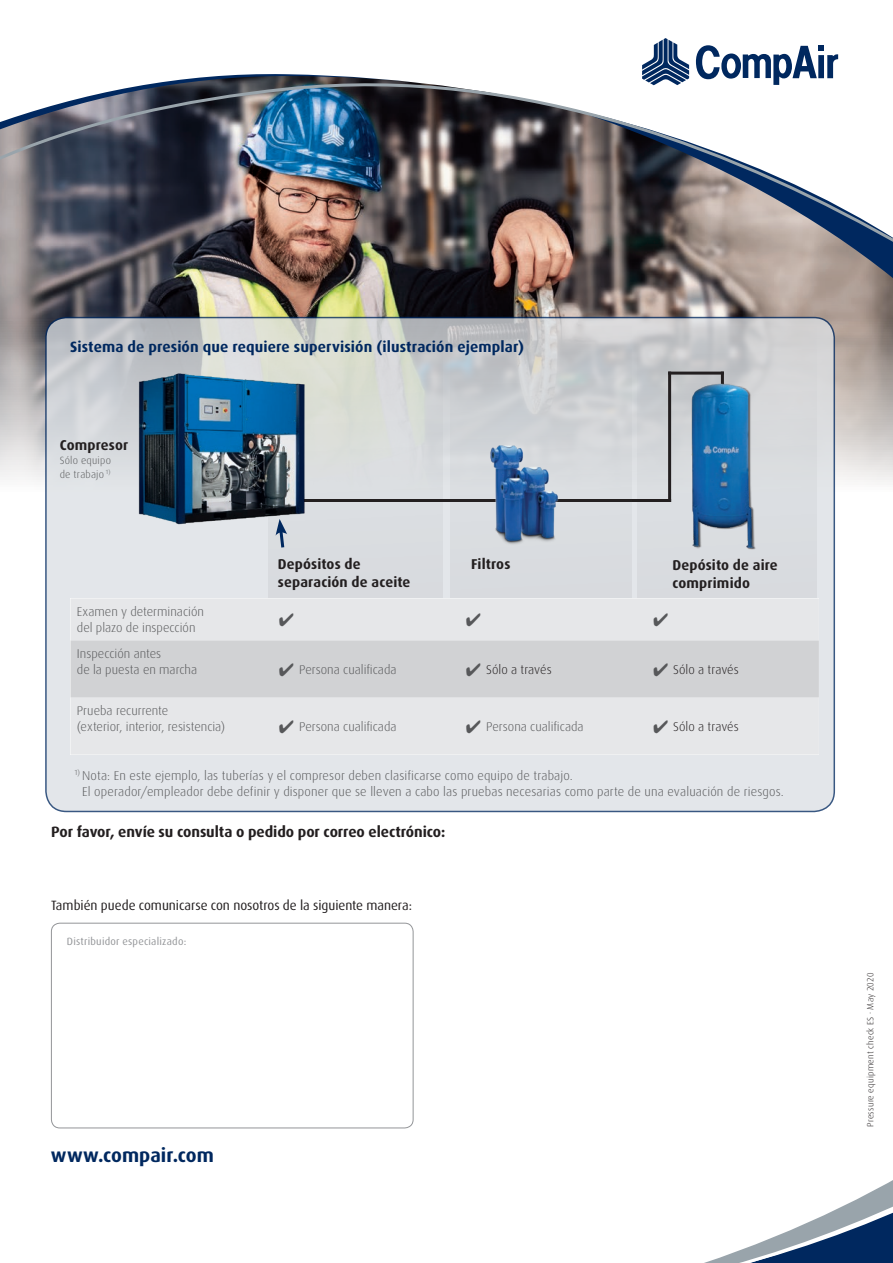
<style>
.page{position:relative;width:893px;height:1263px;background:#fff}
.page>*{position:absolute;margin:0;border:0;box-sizing:border-box;transform-origin:0 0}
.t1{font:700 19.5px "Dax";color:#00285f}
.t2{font:700 15px "Dax";letter-spacing:.01em;color:#00285f}
.t3{font:700 15px "Dax";letter-spacing:-.005em;color:#231f20}
.t4{font:700 14.25px/18px "Dax";letter-spacing:.01em;color:#231f20}
.t5{font:13.5px "Dax";letter-spacing:-.005em;color:#231f20}
.t6{font:300 12.75px/15.8px "Dax";letter-spacing:.005em;color:#57585a}
.t7{font:300 12.75px "Dax";letter-spacing:.005em;color:#231f20}
.t8{font:10.5px "Dax";letter-spacing:.02em;color:#939598}
.t9{font:300 10.5px/13.5px "Dax";letter-spacing:.02em;color:#57585a}
.t10{font:300 9px "Dax";letter-spacing:.025em;color:#231f20}
.s1{color:#57585a}
</style>
<div class="page">
<img style="left:0;top:289px;width:893px;height:230px">
<img style="left:0;top:253px;width:893px;height:36px">
<img style="left:0;top:54px;width:893px;height:199px">
<svg style="left:696px;top:45px;width:142px;height:40px"></svg>
<svg style="left:642px;top:38px;width:47px;height:47px"></svg>
<svg style="left:704px;top:1180px;width:189px;height:83px"></svg>
<svg style="left:46px;top:318px;width:788px;height:493px;background:#dbdee2"></svg>
<svg style="left:637px;top:326px;width:180px;height:272px;background:#d3d5d8"></svg>
<svg style="left:268px;top:326px;width:174px;height:272px;background:#d7dad9"></svg>
<hr style="left:280px;top:499px;width:391px;height:3px;background:#231f20">
<hr style="left:668px;top:372px;width:56px;height:3px;background:#231f20">
<hr style="left:668px;top:372px;width:3px;height:130px;background:#231f20">
<hr style="left:721px;top:372px;width:3px;height:27px;background:#231f20">
<img style="left:132px;top:371px;width:179px;height:158px">
<img style="left:681px;top:376px;width:80px;height:181px">
<svg style="left:450px;top:326px;width:181px;height:272px;background:#cfd2d5"></svg>
<img style="left:484px;top:440px;width:80px;height:106px">
<svg style="left:276px;top:519px;width:11px;height:32px"></svg>
<div style="left:70px;top:598px;width:749px;height:157px;background:#e6e7e9"></div>
<div style="left:70px;top:640px;width:749px;height:57px;background:#d1d2d4"></div>
<div style="left:51px;top:923px;width:362px;height:205px;border:1px solid #939598;border-radius:9px"></div>
<svg style="left:279px;top:613px;width:14px;height:13px"></svg>
<svg style="left:467px;top:613px;width:14px;height:13px"></svg>
<svg style="left:654px;top:613px;width:14px;height:13px"></svg>
<p class="t2" style="left:70px;top:338px;width:455px">Sistema de presión que requiere supervisión (ilustración ejemplar)</p>
<p class="t4" style="left:60px;top:436px;width:70px">Compresor</p>
<p class="t9" style="left:60px;top:454px;width:53px">Sólo equipo de trabajo <sup>1)</sup></p>
<p class="t6" style="left:77px;top:604px;width:129px">Examen y determinación del plazo de inspección</p>
<p class="t6" style="left:77px;top:646px;width:122px">Inspección antes<br>de la puesta en marcha</p>
<p class="t4" style="left:278px;top:555px;width:134px">Depósitos de separación de aceite</p>
<p class="t4" style="left:672px;top:556px;width:107px">Depósito de aire comprimido</p>
<p class="t4" style="left:471px;top:555px;width:41px">Filtros</p>
<p class="t6" style="left:279px;top:662px;width:119px">✔ Persona cualificada</p>
<p class="t7" style="left:466px;top:663px;width:87px"><span class="s1">✔</span> Sólo a través</p>
<p class="t7" style="left:653px;top:663px;width:87px"><span class="s1">✔</span> Sólo a través</p>
<p class="t6" style="left:77px;top:703px;width:150px">Prueba recurrente<br>(exterior, interior, resistencia)</p>
<p class="t6" style="left:279px;top:719px;width:119px">✔ Persona cualificada</p>
<p class="t6" style="left:466px;top:719px;width:119px">✔ Persona cualificada</p>
<p class="t7" style="left:653px;top:720px;width:87px"><span class="s1">✔</span> Sólo a través</p>
<p class="t6" style="left:82px;top:767px;width:703px;line-height:16.5px;text-indent:-8px"><sup>1)</sup> Nota: En este ejemplo, las tuberías y el compresor deben clasificarse como equipo de trabajo.<br>El operador/empleador debe definir y disponer que se lleven a cabo las pruebas necesarias como parte de una evaluación de riesgos.</p>
<p class="t3" style="left:51px;top:823px;width:396px">Por favor, envíe su consulta o pedido por correo electrónico:</p>
<p class="t5" style="left:51px;top:897px;width:362px">También puede comunicarse con nosotros de la siguiente manera:</p>
<p class="t8" style="left:67px;top:935px;width:121px">Distribuidor especializado:</p>
<h1 class="t1" style="left:51px;top:1144px;width:164px">www.compair.com</h1>
<p class="t10" style="left:865px;top:1127px;width:156px;rotate:-90deg">Pressure equipment check ES · May 2020</p>
</div>
